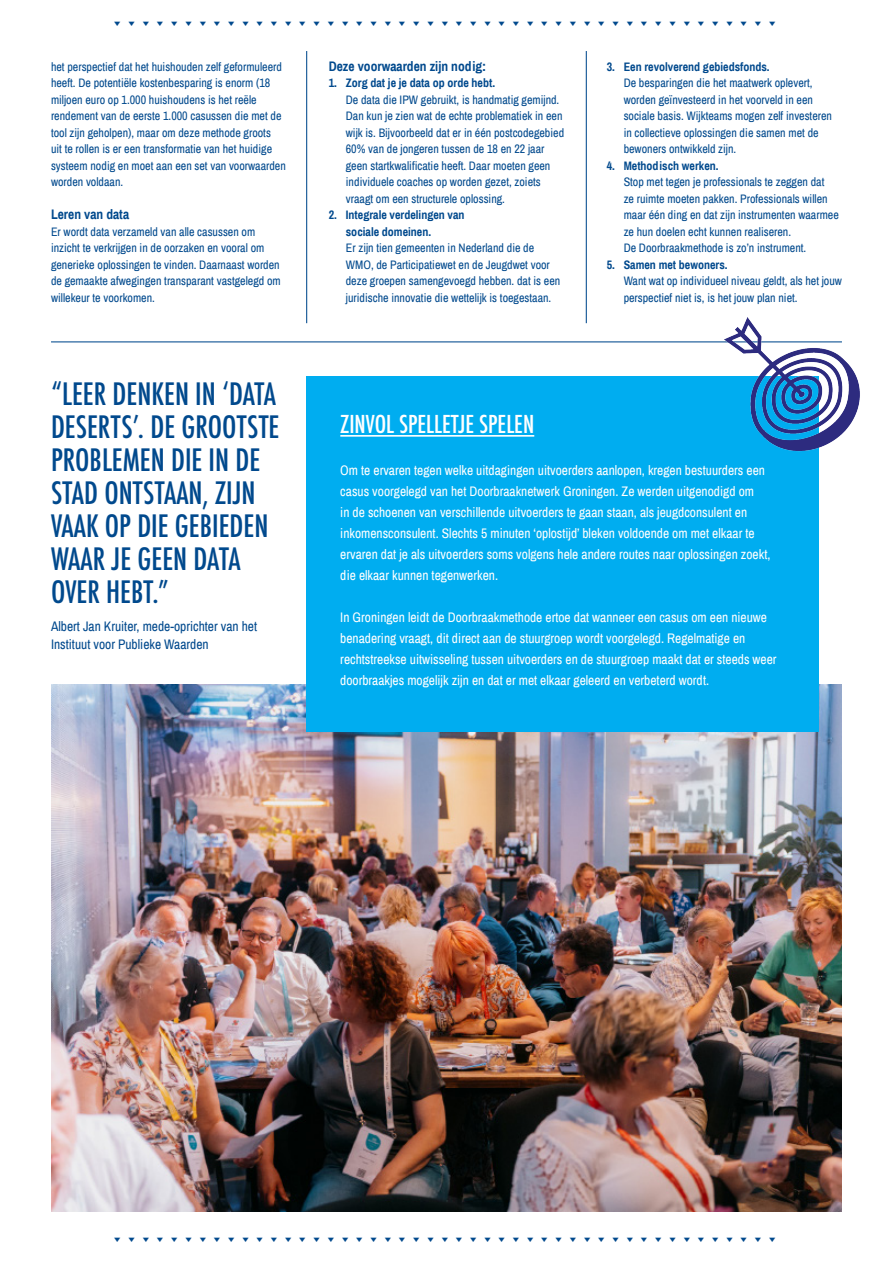
<style>
.page{position:relative;width:893px;height:1263px;background:#fff}
.page>*{position:absolute;margin:0;border:0;box-sizing:border-box;transform-origin:0 0}
.Platte_tekst{font:500 condensed 30px/33px "Futura";color:#00498d}
.Platte_tekst-2{font:500 condensed 24px "Futura";color:#fff}
.Platte_tekst-3{font:13.5px/21px "Archivo Narrow";color:#fff}
.Platte_tekst-4{font:13.5px/18px "Archivo Narrow";color:#00498d}
.Platte_tekst-5{font:700 13.5px "Archivo Narrow";color:#00498d}
.Platte_tekst-6{font:12px/16.5px "Archivo Narrow";color:#00498d}
.Platte_tekst-7{font:700 12px "Archivo Narrow";color:#00498d}
.t1{font:6px "Wingdings 3";color:#00498d;scale:1.2 1}
</style>
<div class="page">
<hr style="left:306px;top:51px;width:1px;height:272px;background:#00498d">
<hr style="left:586px;top:51px;width:1px;height:272px;background:#00498d">
<hr style="left:51px;top:341px;width:791px;height:1px;background:#00498d">
<img style="left:51px;top:684px;width:791px;height:528px">
<div style="left:306px;top:376px;width:513px;height:355px;background:#00adf0"></div>
<hr style="left:340px;top:435px;width:194px;height:2px;background:#fff">
<img style="left:687px;top:317px;width:173px;height:135px">
<p class="t1" style="left:114px;top:20px;width:553px">❑ ❑ ❑ ❑ ❑ ❑ ❑ ❑ ❑ ❑ ❑ ❑ ❑ ❑ ❑ ❑ ❑ ❑ ❑ ❑ ❑ ❑ ❑ ❑ ❑ ❑ ❑ ❑ ❑ ❑ ❑ ❑ ❑ ❑ ❑ ❑ ❑ ❑ ❑ ❑ ❑ ❑ ❑ ❑ ❑ ❑ ❑</p>
<p class="Platte_tekst-6" style="left:51px;top:58px;width:236px">het perspectief dat het huishouden zelf geformuleerd heeft. De potentiële kostenbesparing is enorm (18 miljoen euro op 1.000 huishoudens is het reële rendement van de eerste 1.000 casussen die met de tool zijn geholpen), maar om deze methode groots<br>uit te rollen is er een transformatie van het huidige systeem nodig en moet aan een set van voorwaarden worden voldaan.</p>
<p class="Platte_tekst-5" style="left:51px;top:205px;width:80px">Leren van data</p>
<p class="Platte_tekst-6" style="left:51px;top:223px;width:231px">Er wordt data verzameld van alle casussen om inzicht te verkrijgen in de oorzaken en vooral om generieke oplossingen te vinden. Daarnaast worden de gemaakte afwegingen transparant vastgelegd om willekeur te voorkomen.</p>
<p class="Platte_tekst" style="left:51px;top:377px;width:230px">“LEER DENKEN IN ‘DATA<br>DESERTS’. DE GROOTSTE<br>PROBLEMEN DIE IN DE<br>STAD ONTSTAAN, ZIJN<br>VAAK OP DIE GEBIEDEN<br>WAAR JE GEEN DATA<br>OVER HEBT.”</p>
<p class="Platte_tekst-4" style="left:51px;top:617px;width:208px">Albert Jan Kruiter, mede-oprichter van het<br>Instituut voor Publieke Waarden</p>
<p class="Platte_tekst-5" style="left:329px;top:56px;width:159px">Deze voorwaarden zijn nodig:</p>
<p class="Platte_tekst-7" style="left:329px;top:74px;width:168px">1. Zorg dat je je data op orde hebt.</p>
<p class="Platte_tekst-6" style="left:346px;top:91px;width:220px">De data die IPW gebruikt, is handmatig gemijnd.<br>Dan kun je zien wat de echte problematiek in een wijk is. Bijvoorbeeld dat er in één postcodegebied 60% van de jongeren tussen de 18 en 22 jaar geen startkwalificatie heeft. Daar moeten geen individuele coaches op worden gezet, zoiets vraagt om een structurele oplossing.</p>
<p class="Platte_tekst-7" style="left:329px;top:206px;width:137px">2. Integrale verdelingen van</p>
<p class="Platte_tekst-7" style="left:346px;top:223px;width:87px">sociale domeinen.</p>
<p class="Platte_tekst-6" style="left:346px;top:239px;width:216px">Er zijn tien gemeenten in Nederland die de WMO, de Participatiewet en de Jeugdwet voor deze groepen samengevoegd hebben. dat is een juridische innovatie die wettelijk is toegestaan.</p>
<p class="Platte_tekst-7" style="left:607px;top:58px;width:165px">3. Een revolverend gebiedsfonds.</p>
<p class="Platte_tekst-6" style="left:624px;top:74px;width:210px">De besparingen die het maatwerk oplevert, worden geïnvesteerd in het voorveld in een sociale basis. Wijkteams mogen zelf investeren in collectieve oplossingen die samen met de bewoners ontwikkeld zijn.</p>
<p class="Platte_tekst-7" style="left:607px;top:157px;width:113px">4. Methodisch werken.</p>
<p class="Platte_tekst-6" style="left:624px;top:173px;width:202px">Stop met tegen je professionals te zeggen dat</p>
<p class="Platte_tekst-6" style="left:624px;top:190px;width:217px">ze ruimte moeten pakken. Professionals willen maar één ding en dat zijn instrumenten waarmee ze hun doelen echt kunnen realiseren.</p>
<p class="Platte_tekst-6" style="left:624px;top:239px;width:184px">De Doorbraakmethode is zo’n instrument.</p>
<p class="Platte_tekst-7" style="left:607px;top:256px;width:122px">5. Samen met bewoners.</p>
<p class="Platte_tekst-6" style="left:624px;top:272px;width:220px">Want wat op individueel niveau geldt, als het jouw perspectief niet is, is het jouw plan niet.</p>
<p class="Platte_tekst-2" style="left:340px;top:409px;width:195px">ZINVOL SPELLETJE SPELEN</p>
<p class="Platte_tekst-3" style="left:340px;top:460px;width:432px">Om te ervaren tegen welke uitdagingen uitvoerders aanlopen, kregen bestuurders een casus voorgelegd van het Doorbraaknetwerk Groningen. Ze werden uitgenodigd om<br>in de schoenen van verschillende uitvoerders te gaan staan, als jeugdconsulent en inkomensconsulent. Slechts 5 minuten ‘oplostijd’ bleken voldoende om met elkaar te ervaren dat je als uitvoerders soms volgens hele andere routes naar oplossingen zoekt, die elkaar kunnen tegenwerken.</p>
<p class="Platte_tekst-3" style="left:340px;top:607px;width:438px">In Groningen leidt de Doorbraakmethode ertoe dat wanneer een casus om een nieuwe benadering vraagt, dit direct aan de stuurgroep wordt voorgelegd. Regelmatige en rechtstreekse uitwisseling tussen uitvoerders en de stuurgroep maakt dat er steeds weer doorbraakjes mogelijk zijn en dat er met elkaar geleerd en verbeterd wordt.</p>
<p class="t1" style="left:114px;top:1236px;width:553px">❑ ❑ ❑ ❑ ❑ ❑ ❑ ❑ ❑ ❑ ❑ ❑ ❑ ❑ ❑ ❑ ❑ ❑ ❑ ❑ ❑ ❑ ❑ ❑ ❑ ❑ ❑ ❑ ❑ ❑ ❑ ❑ ❑ ❑ ❑ ❑ ❑ ❑ ❑ ❑ ❑ ❑ ❑ ❑ ❑ ❑ ❑</p>
</div>
